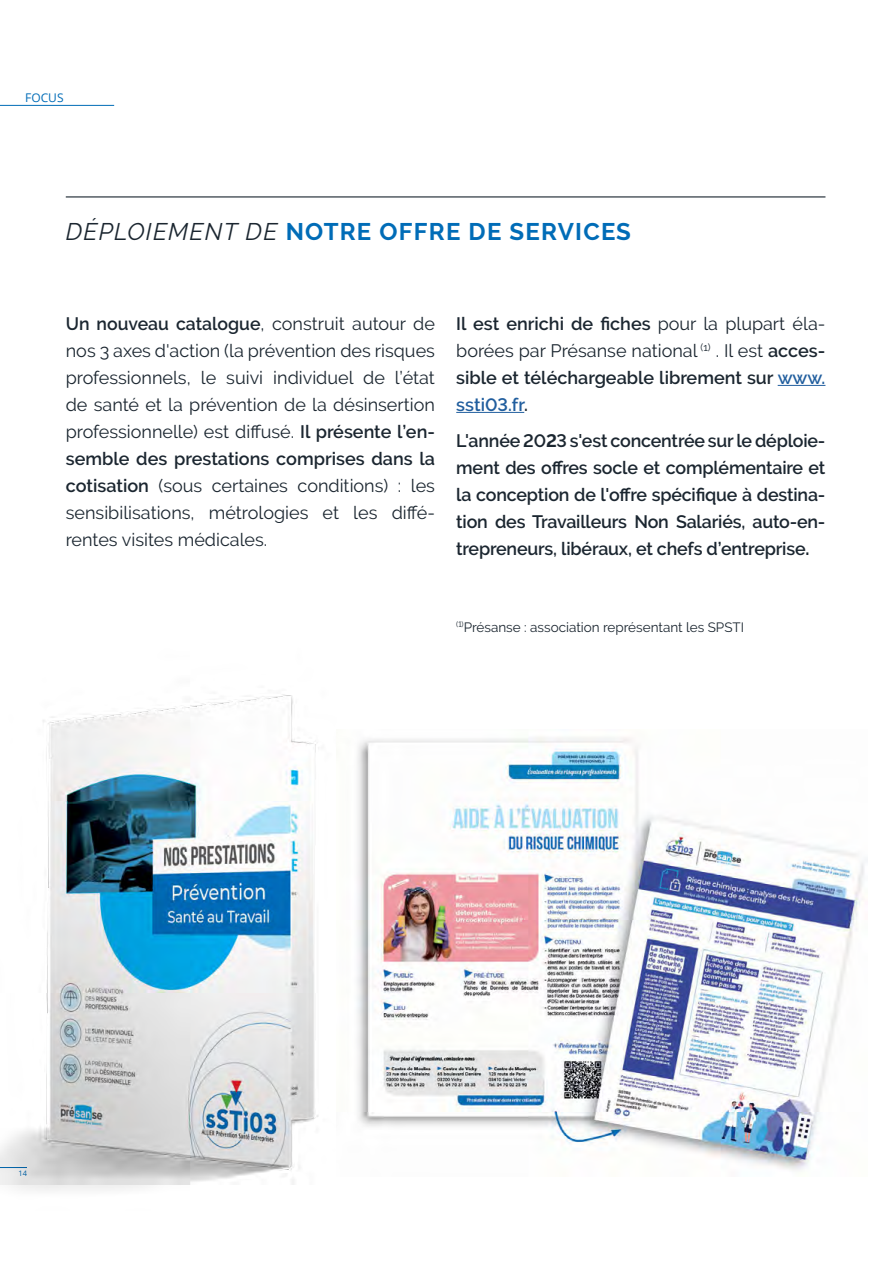
<style>
.page{position:relative;width:893px;height:1263px;background:#fff}
.page>*{position:absolute;margin:0;border:0;box-sizing:border-box;transform-origin:0 0}
.t1{font:700 24px "Raleway";letter-spacing:.05em;color:#006cb7}
.t2{font:18px/27px "Raleway";color:#1b2630;text-align:justify}
.t3{font:600 18px/27px "Raleway";letter-spacing:-.01em;color:#1b2630;text-align:justify}
.t4{font:13.5px "Raleway";color:#1b2630}
.t5{font:12px "Open Sans";color:#006cb7}
.t6{font:7.5px "Open Sans";color:#006cb7}
.s1{font-weight:400;font-style:italic;color:#1b2630}
.s2{font-weight:600}
.s3{font-weight:400}
.s4{color:#215e9e}
.s5{font-weight:700}
</style>
<div class="page">
<hr style="left:0;top:105px;width:114px;height:1px;background:#006cb7">
<hr style="left:66px;top:196px;width:759px;height:1px;background:#1b2630">
<hr style="left:778px;top:385px;width:47px;height:1px;background:#215e9e">
<hr style="left:456px;top:412px;width:68px;height:1px;background:#215e9e">
<img style="left:516px;top:737px;width:351px;height:433px">
<img style="left:0;top:694px;width:516px;height:497px">
<p class="t5" style="left:25px;top:89px;width:40px">FOCUS</p>
<h1 class="t1" style="left:66px;top:218px;width:567px"><span class="s1">DÉPLOIEMENT DE</span> NOTRE OFFRE DE SERVICES</h1>
<p class="t2" style="left:66px;top:310px;width:371px"><span class="s2">Un nouveau catalogue</span>, construit autour de nos 3 axes d'action (la prévention des risques professionnels, le suivi individuel de l’état de santé et la prévention de la désinsertion professionnelle) est diffusé. <span class="s2">Il présente l’en&shy;semble des prestations comprises dans la cotisation</span> (sous certaines conditions) : les sensibilisations, métrologies et les diffé&shy;rentes visites médicales.</p>
<p class="t3" style="left:456px;top:310px;width:371px">Il est enrichi de fiches <span class="s3">pour la plupart éla&shy;borées par Présanse national</span> <sup>(1)</sup> <span class="s3">. Il est</span> acces&shy;sible et téléchargeable librement sur <span class="s4">www. ssti03.fr</span>.</p>
<p class="t3" style="left:456px;top:427px;width:371px">L'année 20<span class="s5">2</span>3 s'est concentrée sur le déploie&shy;ment des offres socle et complémentaire et la conception de l'offre spécifique à destina&shy;tion des Travailleurs Non Salariés, auto-en&shy;trepreneurs, libéraux, et chefs d’entreprise<span class="s5">.</span></p>
<p class="t6" style="left:18px;top:1168px;width:10px">14</p>
<p class="t4" style="left:456px;top:619px;width:289px"><sup>(1)</sup>Présanse : association représentant les SPSTI</p>
</div>
